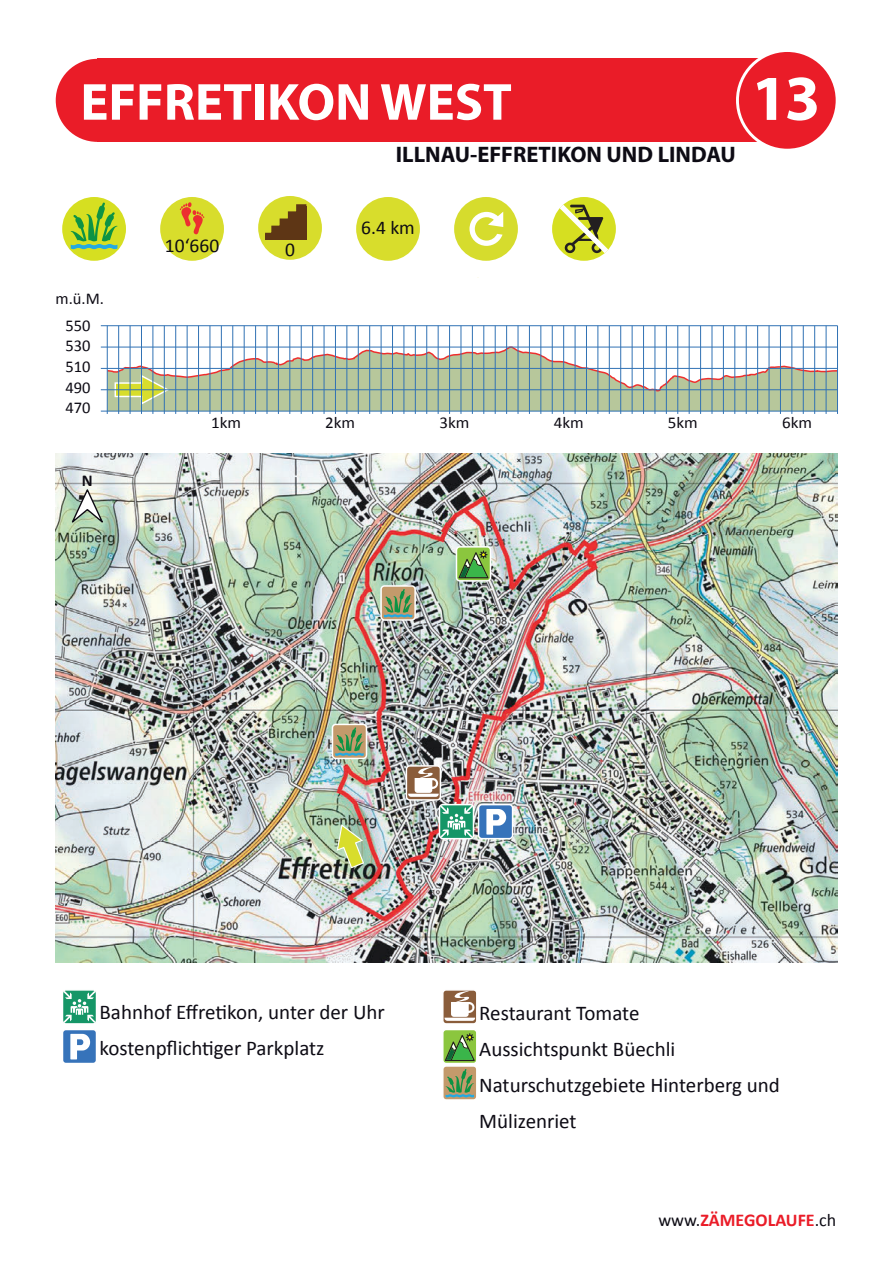
<style>
.page{position:relative;width:893px;height:1263px;background:#fff}
.page>*{position:absolute;margin:0;border:0;box-sizing:border-box;transform-origin:0 0}
.t1{font:700 64.5px "Myriad Pro";color:#fff}
.t2{font:700 52.5px "Myriad Pro";color:#fff}
.t3{font:700 22.5px "Myriad Pro";color:#0d0b14}
.t4{font:21px/36px "Calibri";color:#0d0b14}
.t5{font:19.5px "Calibri";color:#0d0b14}
.t6{font:700 18px "Calibri";color:#ea1c28}
.t7{font:700 16.65px "Calibri";color:#0d0b14}
.t8{font:16.5px/20.7px "Calibri";color:#0d0b14}
.s1{font-weight:400;color:#0d0b14}
</style>
<div class="page">
<img style="left:55px;top:453px;width:783px;height:509px">
<svg style="left:69px;top:487px;width:35px;height:40px"></svg>
<svg style="left:336px;top:823px;width:29px;height:46px"></svg>
<div style="left:62px;top:989px;width:35px;height:36px;border:2px solid #fff;border-radius:3px"></div>
<svg style="left:63px;top:991px;width:33px;height:32px"></svg>
<div style="left:439px;top:804px;width:35px;height:35px;border:2px solid #fff;border-radius:3px"></div>
<svg style="left:440px;top:805px;width:33px;height:33px"></svg>
<div style="left:443px;top:990px;width:34px;height:34px;background:#8a5d3b;border-radius:3px"></div>
<div style="left:442px;top:989px;width:36px;height:36px;border:2px solid #fff;border-radius:3px"></div>
<svg style="left:444px;top:990px;width:31px;height:31px"></svg>
<div style="left:406px;top:766px;width:34px;height:34px;background:#8a5d3b;border-radius:3px"></div>
<div style="left:406px;top:765px;width:35px;height:36px;border:2px solid #fff;border-radius:3px"></div>
<svg style="left:408px;top:766px;width:31px;height:31px"></svg>
<div style="left:479px;top:805px;width:34px;height:34px;background:#3673ba;border-radius:3px"></div>
<div style="left:478px;top:804px;width:35px;height:35px;border:2px solid #fff;border-radius:3px"></div>
<svg style="left:486px;top:809px;width:20px;height:25px"></svg>
<div style="left:62px;top:1029px;width:35px;height:34px;background:#3673ba;border-radius:3px"></div>
<div style="left:62px;top:1029px;width:35px;height:35px;border:2px solid #fff;border-radius:3px"></div>
<svg style="left:70px;top:1034px;width:20px;height:25px"></svg>
<svg style="left:456px;top:547px;width:34px;height:34px"></svg>
<div style="left:456px;top:546px;width:35px;height:36px;border:2px solid #fff;border-radius:3px"></div>
<svg style="left:458px;top:550px;width:31px;height:28px"></svg>
<div style="left:332px;top:724px;width:35px;height:35px;border:2px solid #fff;border-radius:3px"></div>
<img style="left:238px;top:568px;width:213px;height:188px">
<div style="left:443px;top:1029px;width:34px;height:34px;background:#8bc63e;border-radius:3px"></div>
<div style="left:442px;top:1029px;width:36px;height:35px;border:2px solid #fff;border-radius:3px"></div>
<svg style="left:445px;top:1033px;width:30px;height:28px"></svg>
<svg style="left:443px;top:1066px;width:34px;height:34px"></svg>
<div style="left:442px;top:1065px;width:36px;height:36px;border:2px solid #fff;border-radius:3px"></div>
<svg style="left:445px;top:1069px;width:29px;height:28px"></svg>
<div style="left:356px;top:197px;width:64px;height:64px;background:#d8dd2c;border-radius:50%"></div>
<div style="left:160px;top:197px;width:64px;height:64px;background:#d8dd2c;border-radius:50%"></div>
<svg style="left:180px;top:202px;width:24px;height:32px"></svg>
<div style="left:258px;top:196px;width:64px;height:64px;background:#d8dd2c;border-radius:50%"></div>
<svg style="left:261px;top:202px;width:49px;height:37px"></svg>
<div style="left:265px;top:234px;width:41px;height:6px;background:#5e3615"></div>
<div style="left:274px;top:228px;width:32px;height:7px;background:#5e3615"></div>
<div style="left:283px;top:221px;width:23px;height:9px;background:#5e3615"></div>
<div style="left:291px;top:213px;width:15px;height:10px;background:#5e3615"></div>
<div style="left:298px;top:206px;width:8px;height:9px;background:#5e3615"></div>
<div style="left:454px;top:197px;width:64px;height:64px;background:#d6dc2d;border-radius:50%"></div>
<svg style="left:469px;top:212px;width:34px;height:34px"></svg>
<div style="left:552px;top:197px;width:64px;height:64px;background:#d6df21;border-radius:50%"></div>
<svg style="left:560px;top:205px;width:48px;height:49px"></svg>
<div style="left:62px;top:197px;width:64px;height:64px;background:#d6df21;border-radius:50%"></div>
<svg style="left:71px;top:202px;width:46px;height:47px"></svg>
<svg style="left:108px;top:406px;width:729px;height:5px;background:#a9be9d"></svg>
<svg style="left:106px;top:346px;width:731px;height:60px"></svg>
<hr style="left:101px;top:411px;width:736px;height:1px;background:#3172b4">
<hr style="left:101px;top:389px;width:736px;height:1px;background:#3172b4">
<hr style="left:101px;top:368px;width:736px;height:1px;background:#3172b4">
<hr style="left:107px;top:326px;width:1px;height:88px;background:#3172b4">
<hr style="left:153px;top:326px;width:1px;height:88px;background:#3172b4">
<hr style="left:101px;top:347px;width:736px;height:1px;background:#3172b4">
<hr style="left:198px;top:326px;width:1px;height:88px;background:#3172b4">
<hr style="left:130px;top:326px;width:1px;height:88px;background:#3172b4">
<hr style="left:175px;top:326px;width:1px;height:88px;background:#3172b4">
<hr style="left:335px;top:326px;width:1px;height:88px;background:#3172b4">
<hr style="left:598px;top:326px;width:1px;height:88px;background:#3172b4">
<hr style="left:301px;top:326px;width:1px;height:88px;background:#3172b4">
<hr style="left:506px;top:326px;width:1px;height:88px;background:#3172b4">
<hr style="left:290px;top:326px;width:1px;height:88px;background:#3172b4">
<hr style="left:438px;top:326px;width:1px;height:88px;background:#3172b4">
<hr style="left:267px;top:326px;width:1px;height:88px;background:#3172b4">
<hr style="left:381px;top:326px;width:1px;height:88px;background:#3172b4">
<hr style="left:244px;top:326px;width:1px;height:88px;background:#3172b4">
<hr style="left:347px;top:326px;width:1px;height:88px;background:#3172b4">
<hr style="left:221px;top:326px;width:1px;height:88px;background:#3172b4">
<hr style="left:118px;top:326px;width:1px;height:88px;background:#3172b4">
<hr style="left:164px;top:326px;width:1px;height:88px;background:#3172b4">
<hr style="left:541px;top:326px;width:1px;height:88px;background:#3172b4">
<hr style="left:141px;top:326px;width:1px;height:88px;background:#3172b4">
<hr style="left:483px;top:326px;width:1px;height:88px;background:#3172b4">
<hr style="left:278px;top:326px;width:1px;height:88px;background:#3172b4">
<hr style="left:404px;top:326px;width:1px;height:88px;background:#3172b4">
<hr style="left:255px;top:326px;width:1px;height:88px;background:#3172b4">
<hr style="left:358px;top:326px;width:1px;height:88px;background:#3172b4">
<hr style="left:232px;top:326px;width:1px;height:88px;background:#3172b4">
<hr style="left:324px;top:326px;width:1px;height:88px;background:#3172b4">
<hr style="left:210px;top:326px;width:1px;height:88px;background:#3172b4">
<hr style="left:312px;top:326px;width:1px;height:88px;background:#3172b4">
<hr style="left:187px;top:326px;width:1px;height:88px;background:#3172b4">
<hr style="left:837px;top:326px;width:1px;height:88px;background:#3172b4">
<hr style="left:746px;top:326px;width:1px;height:88px;background:#3172b4">
<hr style="left:449px;top:326px;width:1px;height:88px;background:#3172b4">
<hr style="left:575px;top:326px;width:1px;height:88px;background:#3172b4">
<hr style="left:392px;top:326px;width:1px;height:88px;background:#3172b4">
<hr style="left:495px;top:326px;width:1px;height:88px;background:#3172b4">
<hr style="left:369px;top:326px;width:1px;height:88px;background:#3172b4">
<hr style="left:426px;top:326px;width:1px;height:88px;background:#3172b4">
<hr style="left:609px;top:326px;width:1px;height:88px;background:#3172b4">
<hr style="left:518px;top:326px;width:1px;height:88px;background:#3172b4">
<hr style="left:529px;top:326px;width:1px;height:88px;background:#3172b4">
<hr style="left:472px;top:326px;width:1px;height:88px;background:#3172b4">
<hr style="left:643px;top:326px;width:1px;height:88px;background:#3172b4">
<hr style="left:563px;top:326px;width:1px;height:88px;background:#3172b4">
<hr style="left:552px;top:326px;width:1px;height:88px;background:#3172b4">
<hr style="left:461px;top:326px;width:1px;height:88px;background:#3172b4">
<hr style="left:415px;top:326px;width:1px;height:88px;background:#3172b4">
<hr style="left:689px;top:326px;width:1px;height:88px;background:#3172b4">
<hr style="left:666px;top:326px;width:1px;height:88px;background:#3172b4">
<hr style="left:620px;top:326px;width:1px;height:88px;background:#3172b4">
<hr style="left:712px;top:326px;width:1px;height:88px;background:#3172b4">
<hr style="left:769px;top:326px;width:1px;height:88px;background:#3172b4">
<hr style="left:586px;top:326px;width:1px;height:88px;background:#3172b4">
<hr style="left:677px;top:326px;width:1px;height:88px;background:#3172b4">
<hr style="left:632px;top:326px;width:1px;height:88px;background:#3172b4">
<hr style="left:700px;top:326px;width:1px;height:88px;background:#3172b4">
<hr style="left:735px;top:326px;width:1px;height:88px;background:#3172b4">
<hr style="left:780px;top:326px;width:1px;height:88px;background:#3172b4">
<hr style="left:757px;top:326px;width:1px;height:88px;background:#3172b4">
<hr style="left:723px;top:326px;width:1px;height:88px;background:#3172b4">
<hr style="left:791px;top:326px;width:1px;height:88px;background:#3172b4">
<hr style="left:655px;top:326px;width:1px;height:88px;background:#3172b4">
<hr style="left:826px;top:326px;width:1px;height:88px;background:#3172b4">
<hr style="left:814px;top:326px;width:1px;height:88px;background:#3172b4">
<hr style="left:803px;top:326px;width:1px;height:88px;background:#3172b4">
<hr style="left:101px;top:325px;width:736px;height:1px;background:#3172b4">
<div style="left:56px;top:59px;width:83px;height:83px;background:#ea1c28;border-radius:50%"></div>
<div style="left:97px;top:59px;width:685px;height:83px;background:#ea1c28"></div>
<div style="left:737px;top:51px;width:100px;height:99px;background:#ea1c28;border-radius:50%"></div>
<div style="left:736px;top:49px;width:103px;height:103px;border:3px solid #fff;border-radius:50%"></div>
<h2 class="t2" style="left:80px;top:68px;width:433px">EFFRETIKON WEST</h2>
<h1 class="t1" style="left:751px;top:56px;width:70px">13</h1>
<p class="t3" style="left:396px;top:140px;width:341px">ILLNAU-EFFRETIKON UND LINDAU</p>
<p class="t8" style="left:56px;top:288px;width:50px">m.ü.M.</p>
<p class="t8" style="left:65px;top:314px;width:27px">550</p>
<p class="t8" style="left:65px;top:335px;width:27px">530</p>
<p class="t8" style="left:65px;top:356px;width:27px">510</p>
<p class="t8" style="left:65px;top:376px;width:27px">490<br>470</p>
<p class="t7" style="left:82px;top:469px;width:12px">N</p>
<p class="t5" style="left:165px;top:232px;width:56px">10‘660</p>
<p class="t5" style="left:285px;top:236px;width:11px">0</p>
<p class="t5" style="left:361px;top:214px;width:55px">6.4 km</p>
<p class="t8" style="left:211px;top:412px;width:31px">1km</p>
<p class="t8" style="left:325px;top:412px;width:31px">2km</p>
<p class="t8" style="left:668px;top:412px;width:31px">5km</p>
<p class="t8" style="left:439px;top:412px;width:31px">3km</p>
<p class="t8" style="left:554px;top:412px;width:31px">4km</p>
<p class="t8" style="left:782px;top:412px;width:31px">6km</p>
<p class="t4" style="left:100px;top:993px;width:287px">Bahnhof Effretikon, unter der Uhr kostenpflichtiger Parkplatz</p>
<p class="t4" style="left:479px;top:995px;width:302px">Restaurant Tomate<br>Aussichtspunkt Büechli<br>Naturschutzgebiete Hinterberg und<br>Mülizenriet</p>
<p class="t6" style="left:658px;top:1207px;width:180px"><span class="s1">www.</span>ZÄMEGOLAUFE<span class="s1">.ch</span></p>
</div>
